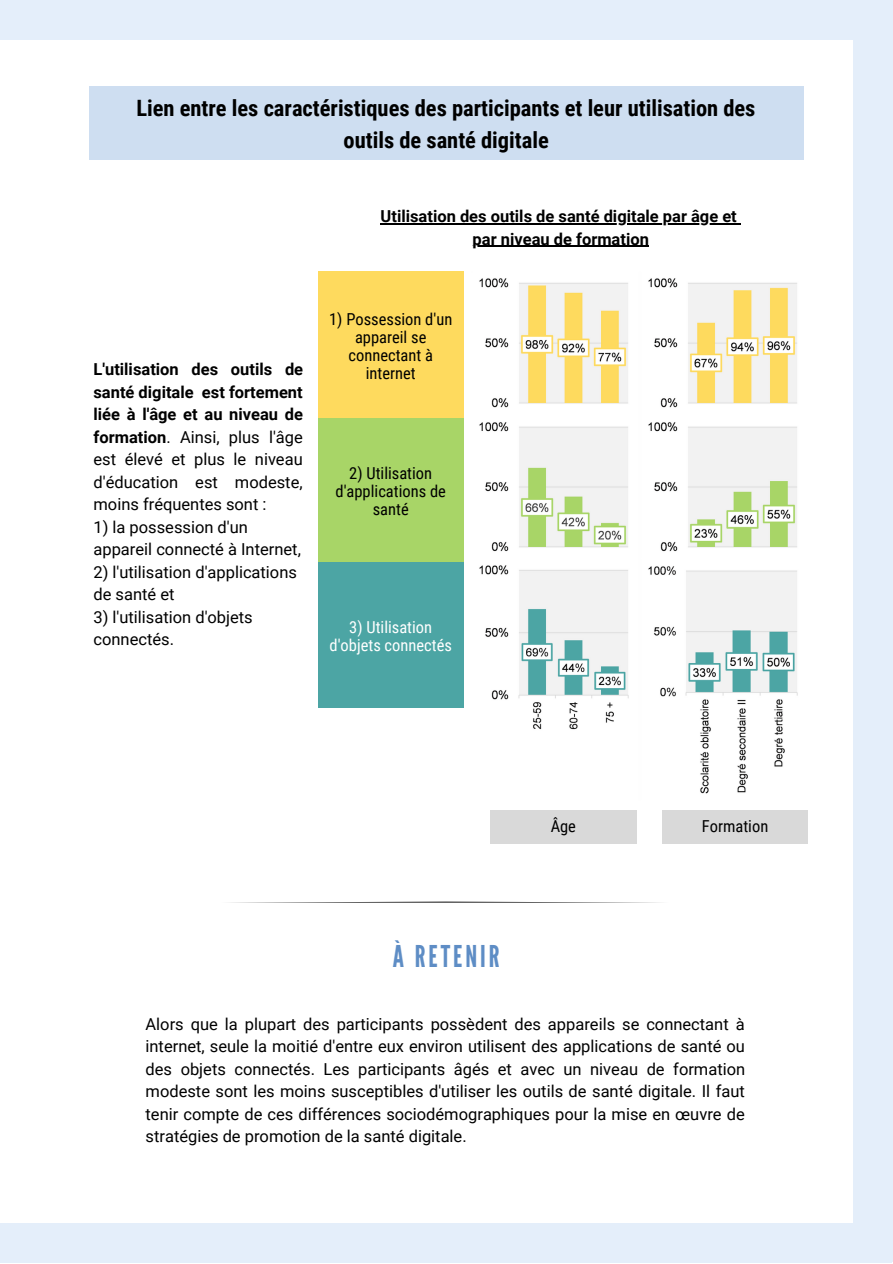
<style>
.page{position:relative;width:893px;height:1264px;background:#fff}
.page>*{position:absolute;margin:0;border:0;box-sizing:border-box;transform-origin:0 0}
.t1{font:30px "League Gothic";letter-spacing:.1em;color:#5e8dc5}
.t2{font:700 22.5px/31.5px "Roboto Condensed";color:#000;text-align:center}
.t3{font:16.5px/22.5px "Roboto";color:#000}
.t4{font:700 16.5px/22.5px "Roboto";color:#000;text-align:justify}
.t5{font:16.5px/18px "Roboto Condensed";color:#000;text-align:center}
.t6{font:16.5px/18px "Roboto Condensed";color:#fff;text-align:center}
.s1{font-weight:400}
</style>
<div class="page">
<div style="left:0;top:0;width:891px;height:39px;background:#e4eefa"></div>
<div style="left:853px;top:0;width:39px;height:1262px;background:#e4eefa"></div>
<div style="left:0;top:1223px;width:891px;height:39px;background:#e4eefa"></div>
<div style="left:318px;top:272px;width:145px;height:147px;background:#feda5e"></div>
<div style="left:318px;top:418px;width:145px;height:145px;background:#a8d567"></div>
<div style="left:318px;top:563px;width:145px;height:145px;background:#4ca5a4"></div>
<div style="left:490px;top:809px;width:146px;height:34px;background:#d9d9d9"></div>
<div style="left:662px;top:809px;width:145px;height:34px;background:#d9d9d9"></div>
<img style="left:479px;top:278px;width:319px;height:516px">
<svg style="left:369px;top:901px;width:153px;height:1px"></svg>
<div style="left:89px;top:87px;width:714px;height:73px;background:#cedef1"></div>
<hr style="left:380px;top:223px;width:356px;height:1px;background:#000">
<hr style="left:472px;top:246px;width:177px;height:1px;background:#000">
<h2 class="t2" style="left:136px;top:93px;width:620px">Lien entre les caractéristiques des participants et leur utilisation des outils de santé digitale</h2>
<p class="t4" style="left:93px;top:358px;width:211px">L'utilisation des outils de santé digitale est fortement liée à l'âge et au niveau de formation<span class="s1">. Ainsi, plus l'âge est élevé et plus le niveau d'éducation est modeste, moins fréquentes sont :</span></p>
<p class="t3" style="left:93px;top:516px;width:209px">1) la possession d'un appareil connecté à Internet,</p>
<p class="t3" style="left:93px;top:561px;width:205px">2) l'utilisation d'applications de santé et</p>
<p class="t3" style="left:93px;top:606px;width:161px">3) l'utilisation d'objets connectés.</p>
<p class="t4" style="left:380px;top:205px;width:358px;text-align:center">Utilisation des outils de santé digitale par âge et par niveau de formation</p>
<p class="t5" style="left:329px;top:310px;width:125px">1) Possession d'un appareil se connectant à internet</p>
<p class="t5" style="left:335px;top:464px;width:112px">2) Utilisation d'applications de santé</p>
<p class="t6" style="left:329px;top:618px;width:124px">3) Utilisation d'objets connectés</p>
<h1 class="t1" style="left:393px;top:939px;width:108px">À RETENIR</h1>
<p class="t5" style="left:550px;top:817px;width:27px">Âge</p>
<p class="t5" style="left:702px;top:817px;width:68px">Formation</p>
<p class="t3" style="left:145px;top:1012px;width:601px;text-align:justify">Alors que la plupart des participants possèdent des appareils se connectant à internet, seule la moitié d'entre eux environ utilisent des applications de santé ou des objets connectés. Les participants âgés et avec un niveau de formation modeste sont les moins susceptibles d'utiliser les outils de santé digitale. Il faut tenir compte de ces différences sociodémographiques pour la mise en œuvre de stratégies de promotion de la santé digitale.</p>
</div>
